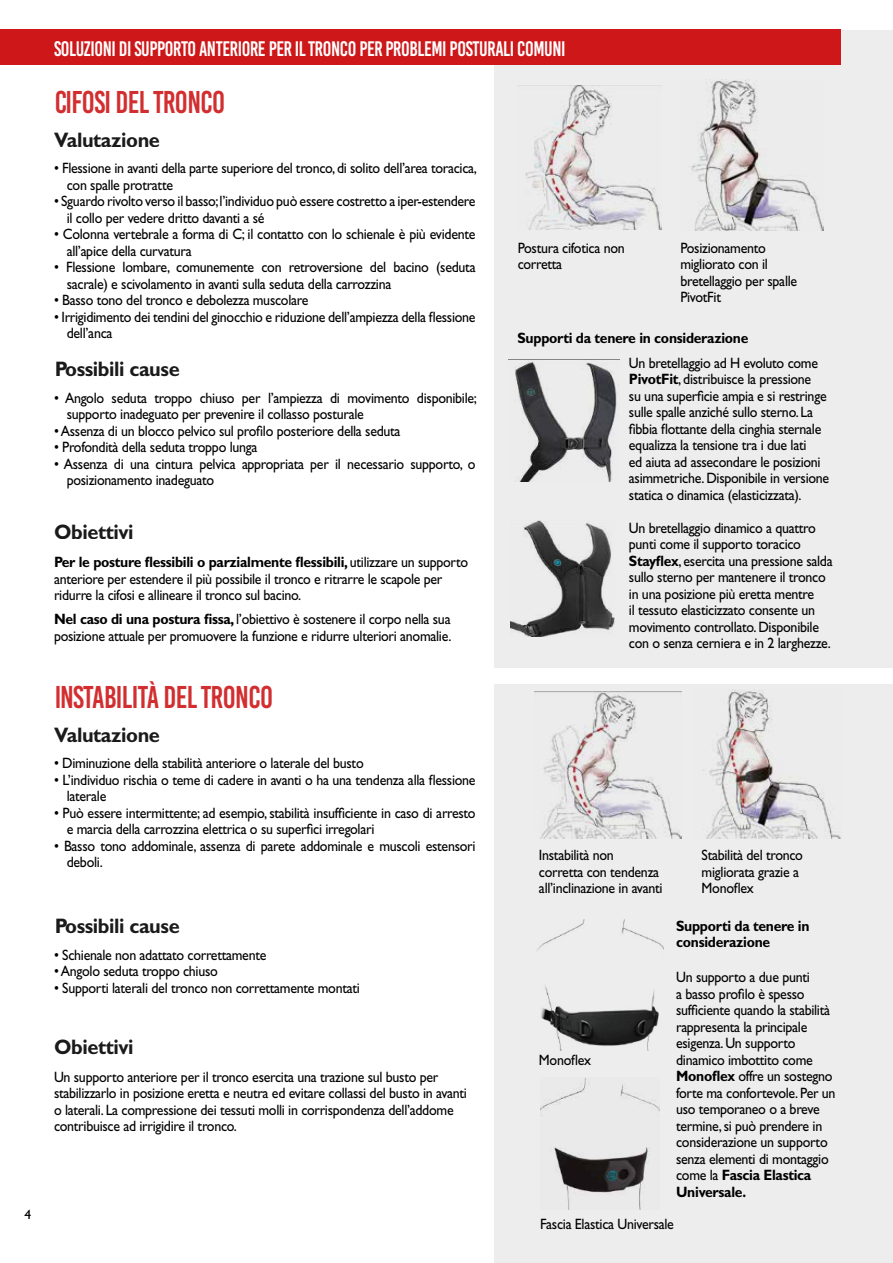
<style>
.page{position:relative;width:893px;height:1263px;background:#fff}
.page>*{position:absolute;margin:0;border:0;box-sizing:border-box;transform-origin:0 0}
.t1{font:31.5px "Bebas Kai";letter-spacing:-.02em;color:#cd1719;scale:.95 1}
.t2{font:700 21px "Gill Sans";letter-spacing:-.02em;color:#000;scale:.95 1}
.t3{font:21px "Bebas Kai";letter-spacing:-.02em;color:#fff;scale:.95 1}
.t4{font:15px/16.5px "Gill Sans";letter-spacing:-.02em;color:#000;scale:.93 1}
.t5{font:700 15px/16.5px "Gill Sans";letter-spacing:-.02em;color:#000;scale:.93 1}
.t6{font:13.5px "Gill Sans";color:#000}
.s1{font-weight:700}
</style>
<div class="page">
<div style="left:494px;top:30px;width:399px;height:638px;background:#ededed"></div>
<div style="left:494px;top:685px;width:399px;height:578px;background:#ededed"></div>
<div style="left:0;top:30px;width:840px;height:35px;background:#cd1719"></div>
<img style="left:518px;top:85px;width:144px;height:145px">
<img style="left:689px;top:80px;width:135px;height:150px">
<img style="left:509px;top:359px;width:111px;height:122px">
<img style="left:510px;top:521px;width:105px;height:116px">
<img style="left:534px;top:692px;width:147px;height:146px">
<img style="left:703px;top:690px;width:138px;height:149px">
<img style="left:536px;top:919px;width:127px;height:131px">
<img style="left:540px;top:1078px;width:119px;height:132px">
<p class="t6" style="left:25px;top:1206px;width:8px">4</p>
<h2 class="t3" style="left:54px;top:38px;width:540px">SOLUZIONI DI SUPPORTO ANTERIORE PER IL TRONCO PER PROBLEMI POSTURALI COMUNI</h2>
<h1 class="t1" style="left:54px;top:85px;width:182px">CIFOSI DEL TRONCO</h1>
<h2 class="t2" style="left:54px;top:127px;width:113px">Valutazione</h2>
<p class="t4" style="left:67px;top:160px;width:443px;text-indent:-13px">• Flessione in avanti della parte superiore del tronco, di solito dell’area toracica, con spalle protratte</p>
<p class="t4" style="left:67px;top:193px;width:441px;text-indent:-13px">• Sguardo rivolto verso il basso; l’individuo può essere costretto a iper-estendere il collo per vedere dritto davanti a sé</p>
<p class="t4" style="left:67px;top:226px;width:441px;text-indent:-13px">• Colonna vertebrale a forma di C; il contatto con lo schienale è più evidente all’apice della curvatura</p>
<p class="t4" style="left:67px;top:259px;width:441px;text-indent:-13px">• Flessione lombare, comunemente con retroversione del bacino (seduta sacrale) e scivolamento in avanti sulla seduta della carrozzina</p>
<p class="t4" style="left:54px;top:292px;width:275px">• Basso tono del tronco e debolezza muscolare</p>
<p class="t4" style="left:67px;top:308px;width:441px;text-indent:-13px">• Irrigidimento dei tendini del ginocchio e riduzione dell’ampiezza della flessione dell’anca</p>
<h2 class="t2" style="left:54px;top:357px;width:134px">Possibili cause</h2>
<p class="t4" style="left:67px;top:389px;width:443px;text-indent:-13px">• Angolo seduta troppo chiuso per l’ampiezza di movimento disponibile; supporto inadeguato per prevenire il collasso posturale</p>
<p class="t4" style="left:54px;top:422px;width:374px">• Assenza di un blocco pelvico sul profilo posteriore della seduta</p>
<p class="t4" style="left:54px;top:439px;width:220px">• Profondità della seduta troppo lunga</p>
<p class="t4" style="left:67px;top:455px;width:441px;text-indent:-13px">• Assenza di una cintura pelvica appropriata per il necessario supporto, o posizionamento inadeguato</p>
<h2 class="t2" style="left:54px;top:519px;width:85px">Obiettivi</h2>
<p class="t4" style="left:54px;top:554px;width:447px"><span class="s1">Per le posture flessibili o parzialmente flessibili,</span> utilizzare un supporto anteriore per estendere il più possibile il tronco e ritrarre le scapole per ridurre la cifosi e allineare il tronco sul bacino.</p>
<p class="t4" style="left:54px;top:611px;width:429px"><span class="s1">Nel caso di una postura fissa,</span> l’obiettivo è sostenere il corpo nella sua posizione attuale per promuovere la funzione e ridurre ulteriori anomalie.</p>
<h1 class="t1" style="left:54px;top:680px;width:232px">INSTABILITÀ DEL TRONCO</h1>
<h2 class="t2" style="left:54px;top:722px;width:113px">Valutazione</h2>
<p class="t4" style="left:54px;top:755px;width:335px">• Diminuzione della stabilità anteriore o laterale del busto</p>
<p class="t4" style="left:67px;top:772px;width:441px;text-indent:-13px">• L’individuo rischia o teme di cadere in avanti o ha una tendenza alla flessione laterale</p>
<p class="t4" style="left:67px;top:805px;width:441px;text-indent:-13px">• Può essere intermittente; ad esempio, stabilità insufficiente in caso di arresto e marcia della carrozzina elettrica o su superfici irregolari</p>
<p class="t4" style="left:67px;top:838px;width:441px;text-indent:-13px">• Basso tono addominale, assenza di parete addominale e muscoli estensori deboli.</p>
<h2 class="t2" style="left:54px;top:914px;width:134px">Possibili cause</h2>
<p class="t4" style="left:54px;top:947px;width:230px">• Schienale non adattato correttamente</p>
<p class="t4" style="left:54px;top:963px;width:178px">• Angolo seduta troppo chiuso</p>
<p class="t4" style="left:54px;top:980px;width:330px">• Supporti laterali del tronco non correttamente montati</p>
<h2 class="t2" style="left:54px;top:1035px;width:85px">Obiettivi</h2>
<p class="t4" style="left:54px;top:1068px;width:446px">Un supporto anteriore per il tronco esercita una trazione sul busto per stabilizzarlo in posizione eretta e neutra ed evitare collassi del busto in avanti o laterali. La compressione dei tessuti molli in corrispondenza dell’addome contribuisce ad irrigidire il tronco.</p>
<p class="t4" style="left:518px;top:239px;width:117px">Postura cifotica non corretta</p>
<p class="t4" style="left:680px;top:239px;width:127px">Posizionamento migliorato con il bretellaggio per spalle<br>PivotFit</p>
<p class="t5" style="left:517px;top:330px;width:250px">Supporti da tenere in considerazione</p>
<p class="t4" style="left:629px;top:355px;width:217px">Un bretellaggio ad H evoluto come <span class="s1">PivotFit</span>, distribuisce la pressione<br>su una superficie ampia e si restringe sulle spalle anziché sullo sterno. La fibbia flottante della cinghia sternale equalizza la tensione tra i due lati<br>ed aiuta ad assecondare le posizioni asimmetriche. Disponibile in versione statica o dinamica (elasticizzata).</p>
<p class="t4" style="left:629px;top:520px;width:221px">Un bretellaggio dinamico a quattro punti come il supporto toracico <span class="s1">Stayflex</span>, esercita una pressione salda sullo sterno per mantenere il tronco in una posizione più eretta mentre<br>il tessuto elasticizzato consente un movimento controllato. Disponibile con o senza cerniera e in 2 larghezze.</p>
<p class="t4" style="left:539px;top:847px;width:134px">Instabilità non<br>corretta con tendenza all’inclinazione in avanti</p>
<p class="t4" style="left:539px;top:1052px;width:58px">Monoflex</p>
<p class="t4" style="left:702px;top:847px;width:110px">Stabilità del tronco migliorata grazie a<br>Monoflex</p>
<p class="t5" style="left:676px;top:917px;width:145px">Supporti da tenere in considerazione</p>
<p class="t4" style="left:676px;top:969px;width:173px">Un supporto a due punti<br>a basso profilo è spesso sufficiente quando la stabilità rappresenta la principale esigenza. Un supporto dinamico imbottito come<br><span class="s1">Monoflex</span> offre un sostegno forte ma confortevole. Per un uso temporaneo o a breve termine, si può prendere in considerazione un supporto senza elementi di montaggio come la <span class="s1">Fascia Elastica<br>Universale.</span></p>
<p class="t4" style="left:540px;top:1215px;width:145px">Fascia Elastica Universale</p>
</div>
